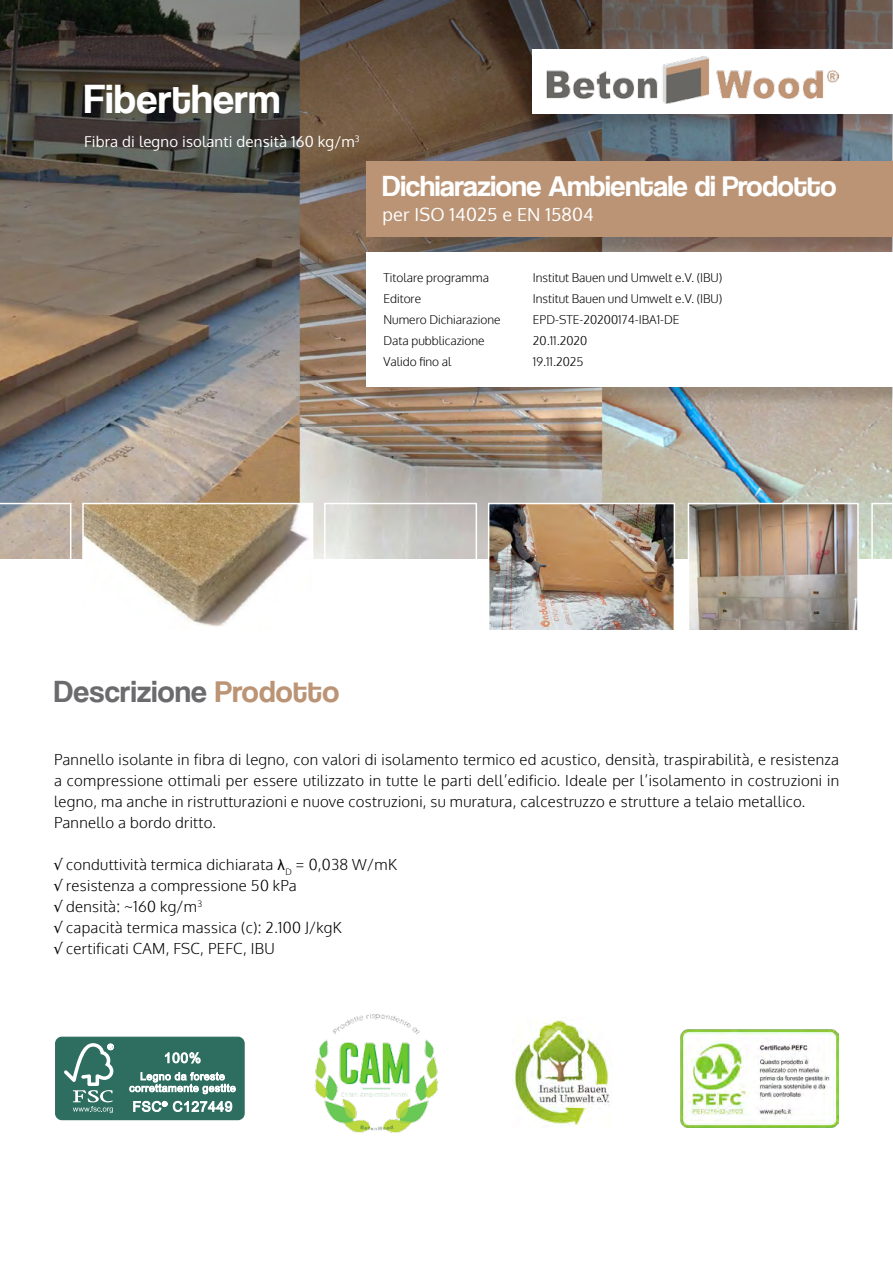
<style>
.page{position:relative;width:893px;height:1263px;background:#fff}
.page>*{position:absolute;margin:0;border:0;box-sizing:border-box;transform-origin:0 0}
.t1{font:42px "Coolvetica Rg";letter-spacing:.01em;color:#fff}
.t2{font:31.5px "Coolvetica Rg";letter-spacing:.01em;color:#6b6b6e}
.t3{font:30px "Coolvetica Rg";letter-spacing:-.01em;color:#fff}
.t4{font:18px "Oxygen";letter-spacing:.01em;color:#fff}
.t5{font:300 15px/21px "Oxygen";letter-spacing:.02em;color:#000}
.t6{font:15px "Oxygen";letter-spacing:.01em;color:#fff}
.t7{font:300 12px/21px "Oxygen";color:#000}
.s1{color:#ba9475}
.s2{font-family:"Arial";font-weight:400}
</style>
<div class="page">
<img style="left:0;top:446px;width:891px;height:112px">
<img style="left:487px;top:502px;width:189px;height:128px">
<img style="left:687px;top:502px;width:172px;height:128px">
<svg style="left:323px;top:502px;width:155px;height:57px;background:#d0cfcb"></svg>
<svg style="left:82px;top:502px;width:232px;height:125px"></svg>
<svg style="left:871px;top:502px;width:21px;height:57px"></svg>
<svg style="left:0;top:502px;width:72px;height:57px;background:#beb2a6"></svg>
<img style="left:0;top:0;width:893px;height:446px">
<div style="left:368px;top:163px;width:525px;height:93px;background:#000;opacity:.15"></div>
<div style="left:366px;top:162px;width:527px;height:75px;background:#ba9475"></div>
<div style="left:535px;top:51px;width:358px;height:81px;background:#000;opacity:.15"></div>
<div style="left:533px;top:49px;width:360px;height:64px;background:#fff"></div>
<img style="left:546px;top:57px;width:293px;height:46px">
<div style="left:368px;top:254px;width:525px;height:152px;background:#000;opacity:.15"></div>
<div style="left:366px;top:252px;width:527px;height:135px;background:#fff"></div>
<div style="left:56px;top:1037px;width:188px;height:82px;background:#2d6e60;border-radius:6px"></div>
<div style="left:55px;top:1037px;width:190px;height:83px;border:1px solid #2d6e60;border-radius:6px"></div>
<svg style="left:64px;top:1043px;width:50px;height:70px"></svg>
<svg style="left:165px;top:1052px;width:36px;height:12px"></svg>
<svg style="left:129px;top:1072px;width:107px;height:22px"></svg>
<svg style="left:133px;top:1101px;width:99px;height:11px"></svg>
<img style="left:315px;top:1014px;width:123px;height:119px">
<img style="left:681px;top:1030px;width:158px;height:97px">
<img style="left:512px;top:1017px;width:98px;height:111px">
<h1 class="t1" style="left:84px;top:75px;width:198px">Fibertherm</h1>
<p class="t6" style="left:84px;top:132px;width:277px">Fibra di legno isolanti densità 160 kg/m<sup>3</sup></p>
<h3 class="t3" style="left:382px;top:169px;width:455px">Dichiarazione Ambientale di Prodotto</h3>
<p class="t4" style="left:382px;top:202px;width:213px">per ISO 14025 e EN 15804</p>
<p class="t7" style="left:383px;top:267px;width:119px">Titolare programma<br>Editore<br>Numero Dichiarazione<br>Data pubblicazione<br>Valido fino al</p>
<p class="t7" style="left:533px;top:267px;width:191px">Institut Bauen und Umwelt e.V. (IBU)<br>Institut Bauen und Umwelt e.V. (IBU)<br>EPD-STE-20200174-IBA1-DE<br>20.11.2020<br>19.11.2025</p>
<h2 class="t2" style="left:54px;top:673px;width:287px">Descrizione <span class="s1">Prodotto</span></h2>
<p class="t5" style="left:54px;top:750px;width:787px">Pannello isolante in fibra di legno, con valori di isolamento termico ed acustico, densità, traspirabilità, e resistenza a compressione ottimali per essere utilizzato in tutte le parti dell’edificio. Ideale per l’isolamento in costruzioni in legno, ma anche in ristrutturazioni e nuove costruzioni, su muratura, calcestruzzo e strutture a telaio metallico.<br>Pannello a bordo dritto.</p>
<p class="t5" style="left:54px;top:855px;width:344px">√ conduttività termica dichiarata <span class="s2">λ</span><sub>D</sub> = 0,038 W/mK √ resistenza a compressione 50 kPa<br>√ densità: ~160 kg/m<sup>3<br></sup>√ capacità termica massica (c): 2.100 J/kgK<br>√ certificati CAM, FSC, PEFC, IBU</p>
</div>
